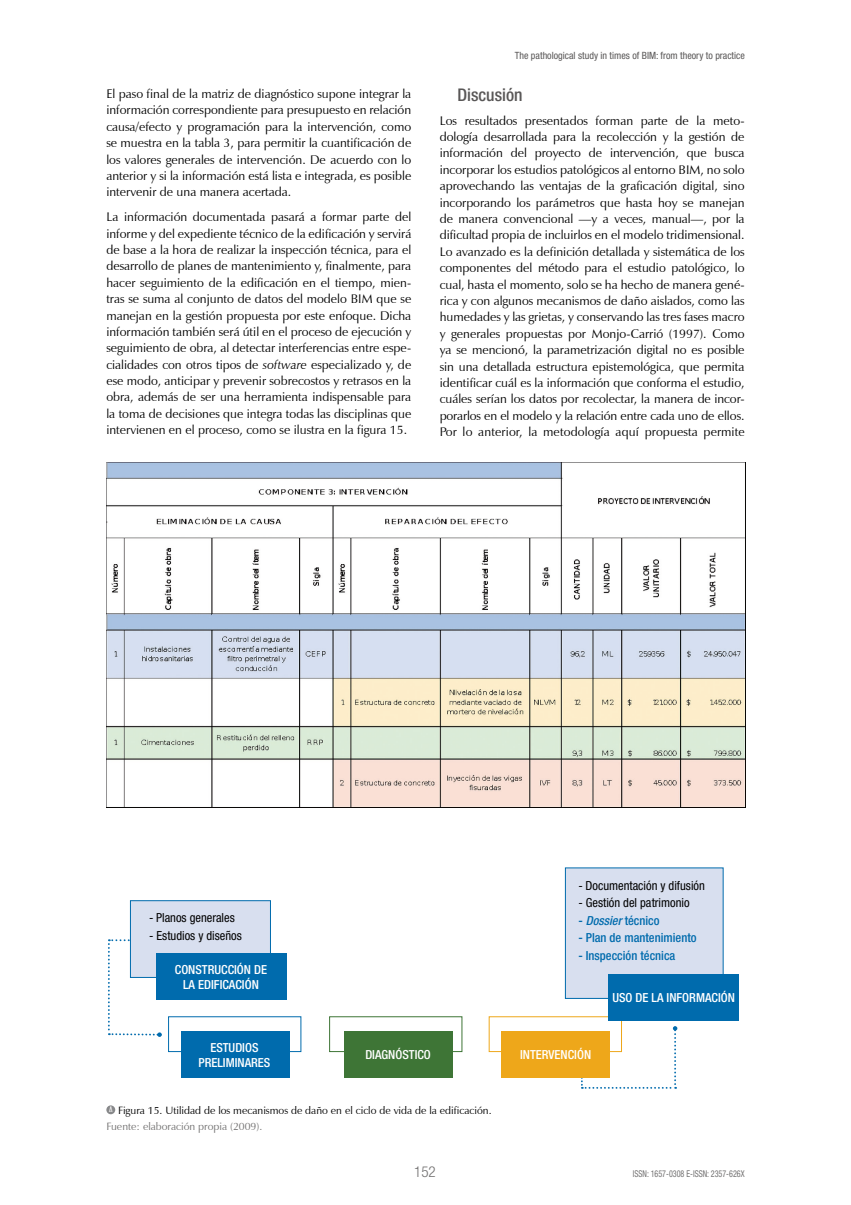
<style>
.page{position:relative;width:851px;height:1205px;background:#fff}
.page>*{position:absolute;margin:0;border:0;box-sizing:border-box;transform-origin:0 0}
.t1{font:500 condensed 17.5px "Helvetica Neue LT Std";color:#595757}
.t2{font:300 condensed 15px "Helvetica Neue LT Std";color:#727171}
.t3{font:12.5px/16.4px "Zapf Humanist 601 BT";color:#000;text-align:justify}
.t4{font:500 condensed 12.5px/15px "Helvetica Neue LT Std";color:#fff;text-align:center}
.t5{font:condensed 12.5px "Helvetica Neue LT Std";color:#000}
.t6{font:500 condensed 12.5px "Helvetica Neue LT Std";color:#006bad}
.t7{font:10.62px/16px "Zapf Humanist 601 BT";color:#000}
.t8{font:condensed 10px "Helvetica Neue LT Std";color:#595757}
.t9{font:condensed 9.38px "Helvetica Neue LT Std";color:#727171;scale:.86 1}
.s1{font-style:italic}
.s2{color:#727171}
</style>
<div class="page">
<svg style="left:581px;top:1026px;width:96px;height:63px"></svg>
<svg style="left:108px;top:939px;width:54px;height:98px"></svg>
<div style="left:565px;top:868px;width:158px;height:130px;background:#d8dfef"></div>
<div style="left:130px;top:900px;width:141px;height:78px;background:#d8dfef;border:1px solid #006bad"></div>
<div style="left:565px;top:867px;width:158px;height:132px;border:1px solid #006bad"></div>
<div style="left:329px;top:1016px;width:133px;height:36px;border:1px solid #3e7536"></div>
<div style="left:156px;top:954px;width:131px;height:46px;background:#006bad"></div>
<div style="left:608px;top:975px;width:131px;height:46px;background:#006bad"></div>
<div style="left:181px;top:1031px;width:108px;height:46px;background:#006bad"></div>
<div style="left:344px;top:1031px;width:108px;height:46px;background:#3e7536"></div>
<div style="left:501px;top:1031px;width:108px;height:46px;background:#eea71a"></div>
<div style="left:106px;top:1105px;width:9px;height:9px;background:#87888a;border-radius:50%"></div>
<img style="left:106px;top:462px;width:639px;height:346px">
<svg style="left:106px;top:462px;width:1px;height:16px"></svg>
<svg style="left:106px;top:615px;width:1px;height:14px"></svg>
<p class="t3" style="left:106px;top:86px;width:306px">El paso final de la matriz de diagnóstico supone integrar la información correspondiente para presupuesto en relación causa/efecto y programación para la intervención, como se muestra en la tabla 3, para permitir la cuantificación de los valores generales de intervención. De acuerdo con lo anterior y si la información está lista e integrada, es posible intervenir de una manera acertada.</p>
<p class="t3" style="left:106px;top:209px;width:306px">La información documentada pasará a formar parte del informe y del expediente técnico de la edificación y servirá de base a la hora de realizar la inspección técnica, para el desarrollo de planes de mantenimiento y, finalmente, para hacer seguimiento de la edificación en el tiempo, mien&shy;tras se suma al conjunto de datos del modelo BIM que se manejan en la gestión propuesta por este enfoque. Dicha información también será útil en el proceso de ejecución y seguimiento de obra, al detectar interferencias entre espe&shy;cialidades con otros tipos de <span class="s1">software</span> especializado y, de ese modo, anticipar y prevenir sobrecostos y retrasos en la obra, además de ser una herramienta indispensable para la toma de decisiones que integra todas las disciplinas que intervienen en el proceso, como se ilustra en la figura 15.</p>
<p class="t8" style="left:514px;top:50px;width:232px">The pathological study in times of BIM: from theory to practice</p>
<h1 class="t1" style="left:457px;top:84px;width:67px">Discusión</h1>
<p class="t3" style="left:439px;top:112px;width:306px">Los resultados presentados forman parte de la meto&shy;dología desarrollada para la recolección y la gestión de información del proyecto de intervención, que busca incorporar los estudios patológicos al entorno BIM, no solo aprovechando las ventajas de la graficación digital, sino incorporando los parámetros que hasta hoy se manejan de manera convencional —y a veces, manual—, por la dificultad propia de incluirlos en el modelo tridimensional.<br>Lo avanzado es la definición detallada y sistemática de los componentes del método para el estudio patológico, lo cual, hasta el momento, solo se ha hecho de manera gené&shy;rica y con algunos mecanismos de daño aislados, como las humedades y las grietas, y conservando las tres fases macro y generales propuestas por Monjo-Carrió (1997). Como ya se mencionó, la parametrización digital no es posible sin una detallada estructura epistemológica, que permita identificar cuál es la información que conforma el estudio, cuáles serían los datos por recolectar, la manera de incor&shy;porarlos en el modelo y la relación entre cada uno de ellos.<br>Por lo anterior, la metodología aquí propuesta permite</p>
<p class="t5" style="left:149px;top:910px;width:87px">- Planos generales</p>
<p class="t5" style="left:149px;top:928px;width:94px">- Estudios y diseños</p>
<p class="t4" style="left:175px;top:962px;width:94px">CONSTRUCCIÓN DE<br>LA EDIFICACIÓN</p>
<p class="t5" style="left:578px;top:878px;width:128px">- Documentación y difusión</p>
<p class="t5" style="left:578px;top:895px;width:113px">- Gestión del patrimonio</p>
<p class="t6" style="left:578px;top:913px;width:83px">- <span class="s1">Dossier</span> técnico</p>
<p class="t6" style="left:578px;top:930px;width:120px">- Plan de mantenimiento</p>
<p class="t6" style="left:578px;top:948px;width:98px">- Inspección técnica</p>
<p class="t4" style="left:612px;top:990px;width:124px">USO DE LA INFORMACIÓN</p>
<p class="t4" style="left:198px;top:1039px;width:73px">ESTUDIOS<br>PRELIMINARES</p>
<p class="t4" style="left:365px;top:1047px;width:67px">DIAGNÓSTICO</p>
<p class="t4" style="left:520px;top:1047px;width:73px">INTERVENCIÓN</p>
<p class="t7" style="left:106px;top:1102px;width:386px"><sup>A</sup> Figura 15. Utilidad de los mecanismos de daño en el ciclo de vida de la edificación.<br><span class="s2">Fuente: elaboración propia (2009).</span></p>
<p class="t2" style="left:414px;top:1163px;width:23px">152</p>
<p class="t9" style="left:632px;top:1168px;width:131px">ISSN: 1657-0308 E-ISSN: 2357-626X</p>
</div>
